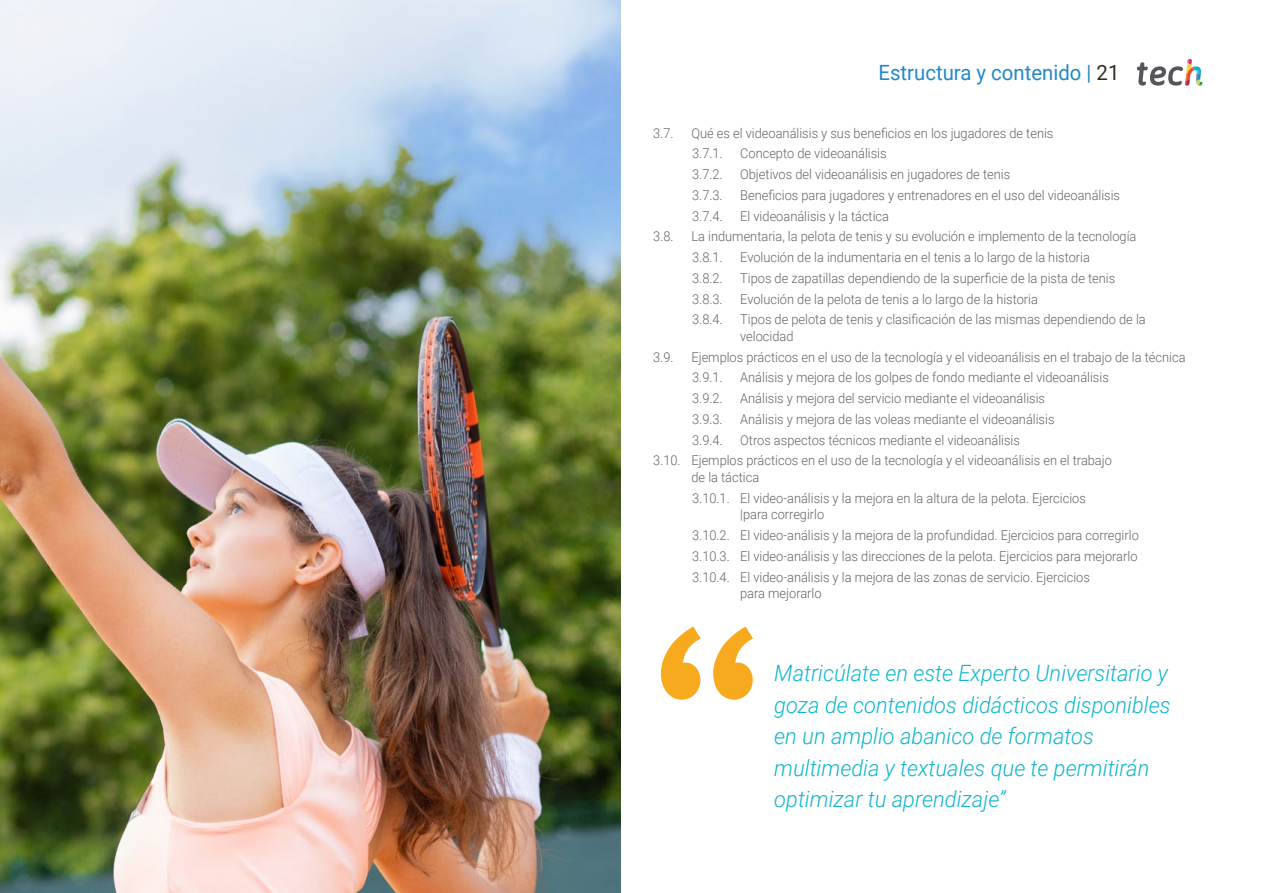
<style>
.page{position:relative;width:1263px;height:893px;background:#fff}
.page>*{position:absolute;margin:0;border:0;box-sizing:border-box;transform-origin:0 0}
.t1{font:italic 300 22.5px/31.5px "Roboto";color:#0fb6cf}
.t2{font:21px "Roboto";color:#2488c9}
.t3{font:300 13.5px/20.7px "Roboto";color:#61646a;scale:.95 1}
.s1{color:#312e20}
</style>
<div class="page">
<img style="left:0;top:0;width:621px;height:893px">
<svg style="left:661px;top:626px;width:92px;height:74px"></svg>
<svg style="left:1137px;top:59px;width:65px;height:27px"></svg>
<h2 class="t2" style="left:878px;top:57px;width:242px">Estructura y contenido | <span class="s1">21</span></h2>
<p class="t3" style="left:653px;top:122px;width:23px">3.7.</p>
<p class="t3" style="left:691px;top:122px;width:382px">Qué es el videoanálisis y sus beneficios en los jugadores de tenis<br>3.7.1.</p>
<p class="t3" style="left:740px;top:143px;width:156px">Concepto de videoanálisis</p>
<p class="t3" style="left:692px;top:164px;width:34px">3.7.2.</p>
<p class="t3" style="left:740px;top:164px;width:286px">Objetivos del videoanálisis en jugadores de tenis</p>
<p class="t3" style="left:692px;top:184px;width:34px">3.7.3.</p>
<p class="t3" style="left:740px;top:184px;width:401px">Beneficios para jugadores y entrenadores en el uso del videoanálisis</p>
<p class="t3" style="left:692px;top:205px;width:34px">3.7.4.</p>
<p class="t3" style="left:740px;top:205px;width:158px">El videoanálisis y la táctica</p>
<p class="t3" style="left:653px;top:226px;width:23px">3.8.</p>
<p class="t3" style="left:691px;top:226px;width:470px">La indumentaria, la pelota de tenis y su evolución e implemento de la tecnología<br>3.8.1.</p>
<p class="t3" style="left:740px;top:247px;width:370px">Evolución de la indumentaria en el tenis a lo largo de la historia</p>
<p class="t3" style="left:692px;top:267px;width:34px">3.8.2.</p>
<p class="t3" style="left:740px;top:267px;width:396px">Tipos de zapatillas dependiendo de la superficie de la pista de tenis</p>
<p class="t3" style="left:692px;top:288px;width:34px">3.8.3.</p>
<p class="t3" style="left:740px;top:288px;width:315px">Evolución de la pelota de tenis a lo largo de la historia</p>
<p class="t3" style="left:692px;top:309px;width:34px">3.8.4.</p>
<p class="t3" style="left:740px;top:311px;width:428px;line-height:16.5px">Tipos de pelota de tenis y clasificación de las mismas dependiendo de la velocidad</p>
<p class="t3" style="left:653px;top:346px;width:23px">3.9.</p>
<p class="t3" style="left:691px;top:346px;width:522px">Ejemplos prácticos en el uso de la tecnología y el videoanálisis en el trabajo de la técnica<br>3.9.1.</p>
<p class="t3" style="left:740px;top:367px;width:389px">Análisis y mejora de los golpes de fondo mediante el videoanálisis</p>
<p class="t3" style="left:692px;top:388px;width:34px">3.9.2.</p>
<p class="t3" style="left:740px;top:388px;width:322px">Análisis y mejora del servicio mediante el videoanálisis</p>
<p class="t3" style="left:692px;top:408px;width:34px">3.9.3.</p>
<p class="t3" style="left:740px;top:408px;width:332px">Análisis y mejora de las voleas mediante el videoanálisis</p>
<p class="t3" style="left:692px;top:429px;width:34px">3.9.4.</p>
<p class="t3" style="left:653px;top:429px;width:484px;text-align:center">Otros aspectos técnicos mediante el videoanálisis<br>3.10. Ejemplos prácticos en el uso de la tecnología y el videoanálisis en el trabajo</p>
<p class="t3" style="left:691px;top:466px;width:417px">de la táctica<br>3.10.1. El video-análisis y la mejora en la altura de la pelota. Ejercicios</p>
<p class="t3" style="left:692px;top:504px;width:472px;text-indent:48px">|para corregirlo<br>3.10.2. El video-análisis y la mejora de la profundidad. Ejercicios para corregirlo 3.10.3. El video-análisis y las direcciones de la pelota. Ejercicios para mejorarlo 3.10.4. El video-análisis y la mejora de las zonas de servicio. Ejercicios</p>
<p class="t3" style="left:740px;top:582px;width:87px">para mejorarlo</p>
<h1 class="t1" style="left:774px;top:656px;width:398px">Matricúlate en este Experto Universitario y goza de contenidos didácticos disponibles en un amplio abanico de formatos multimedia y textuales que te permitirán optimizar tu aprendizaje”</h1>
</div>
